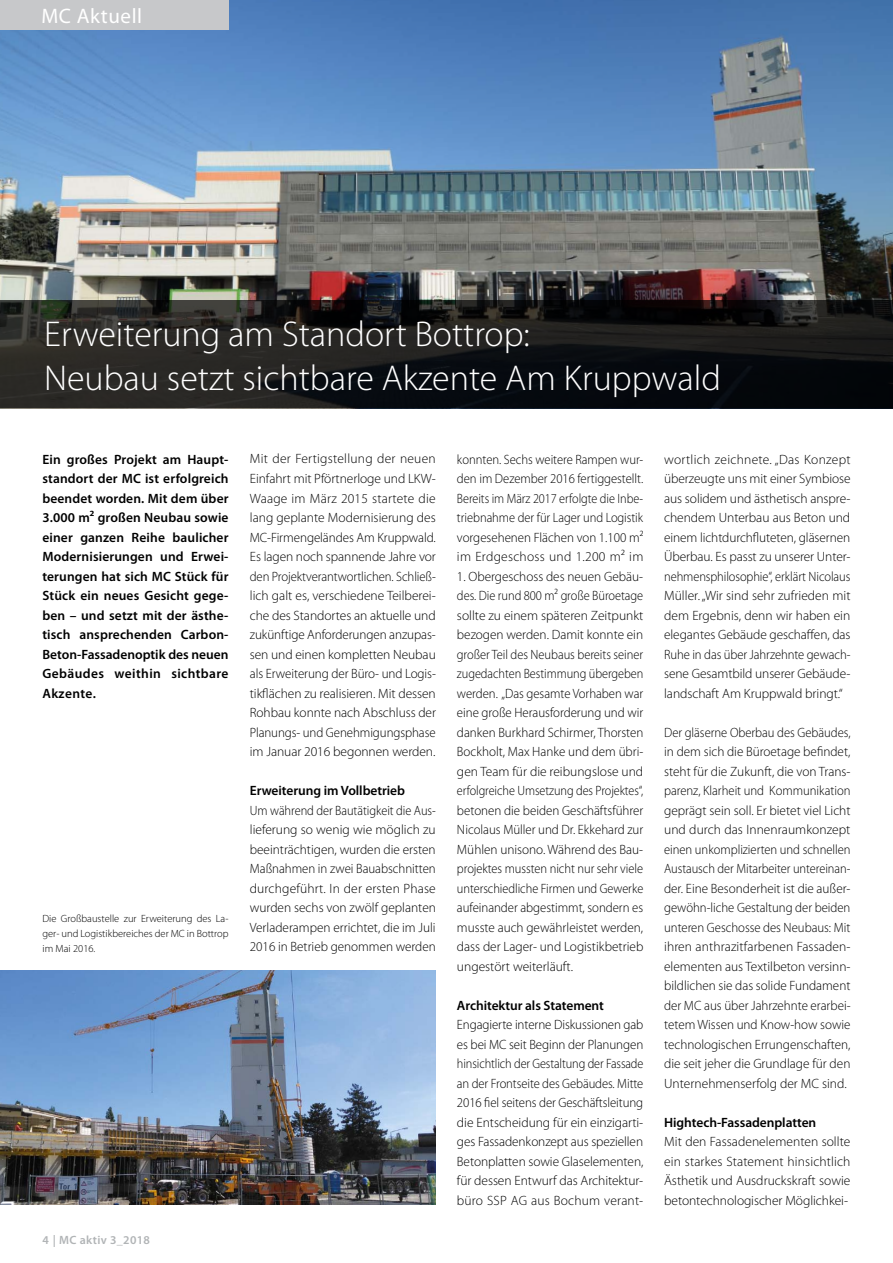
<style>
.page{position:relative;width:893px;height:1263px;background:#fff}
.page>*{position:absolute;margin:0;border:0;box-sizing:border-box;transform-origin:0 0}
.t1{font:300 36px/43.2px "Myriad Pro";color:#fff}
.t2{font:21px "Myriad Pro";letter-spacing:.03em;color:#fff}
.t3{font:300 13.5px/19.5px "Myriad Pro";color:#000;text-align:justify}
.t4{font:300 13.5px/19.5px "Myriad Pro";color:#000;text-align:justify;scale:.94 1}
.t5{font:600 13.5px/19.5px "Myriad Pro";letter-spacing:-.005em;color:#000;text-align:justify}
.t6{font:300 13.5px/19.5px "Myriad Pro";color:#000;text-align:justify;scale:.96 1}
.t7{font:300 13.5px/19.5px "Myriad Pro";color:#000;text-align:justify;scale:.92 1}
.t8{font:300 13.5px/19.5px "Myriad Pro";color:#000;text-align:justify;scale:.93 1}
.t9{font:600 12px "Myriad Pro";letter-spacing:.03em;color:#b1b4b6}
.t10{font:300 10.5px/15.1px "Myriad Pro";color:#000;text-align:justify}
</style>
<div class="page">
<img style="left:0;top:0;width:893px;height:301px">
<svg style="left:0;top:301px;width:893px;height:107px;background:#191919"></svg>
<img style="left:0;top:971px;width:436px;height:234px">
<div style="left:0;top:0;width:229px;height:30px;background:#c7c8ca"></div>
<h2 class="t2" style="left:41px;top:3px;width:102px">MC Aktuell</h2>
<h1 class="t1" style="left:44px;top:313px;width:678px">Erweiterung am Standort Bottrop:<br>Neubau setzt sichtbare Akzente Am Kruppwald</h1>
<p class="t5" style="left:42px;top:449px;width:188px">Ein großes Projekt am Haupt&shy;standort der MC ist erfolgreich beendet worden. Mit dem über 3.000 m² großen Neubau sowie einer ganzen Reihe baulicher Modernisierungen und Erwei&shy;terungen hat sich MC Stück für Stück ein neues Gesicht gege&shy;ben – und setzt mit der ästhe&shy;tisch ansprechenden Carbon-Beton-Fassadenoptik des neuen Gebäudes weithin sichtbare Akzente.</p>
<p class="t3" style="left:250px;top:449px;width:188px">Mit der Fertigstellung der neuen Einfahrt mit Pförtnerloge und LKW-Waage im März 2015 startete die lang geplante Modernisierung des MC-Firmengeländes Am Kruppwald.<br>Es lagen noch spannende Jahre vor den Projektverantwortlichen. Schließ&shy;lich galt es, verschiedene Teilberei&shy;che des Standortes an aktuelle und zukünftige Anforderungen anzupas&shy;sen und einen kompletten Neubau als Erweiterung der Büro- und Logis&shy;tikflächen zu realisieren. Mit dessen Rohbau konnte nach Abschluss der Planungs- und Genehmigungsphase im Januar 2016 begonnen werden.</p>
<p class="t5" style="left:250px;top:780px;width:157px">Erweiterung im Vollbetrieb</p>
<p class="t7" style="left:250px;top:800px;width:204px">Um während der Bautätigkeit die Aus&shy;lieferung so wenig wie möglich zu beeinträchtigen, wurden die ersten Maßnahmen in zwei Bauabschnitten durchgeführt. In der ersten Phase wurden sechs von zwölf geplanten Verladerampen errichtet, die im Juli 2016 in Betrieb genommen werden</p>
<p class="t10" style="left:43px;top:911px;width:188px">Die Großbaustelle zur Erweiterung des La&shy;ger- und Logistikbereiches der MC in Bottrop im Mai 2016.</p>
<p class="t9" style="left:43px;top:1232px;width:109px">4 | MC aktiv 3_2018</p>
<p class="t8" style="left:457px;top:449px;width:202px">konnten. Sechs weitere Rampen wur&shy;den im Dezember 2016 fertiggestellt.<br>Bereits im März 2017 erfolgte die Inbe&shy;triebnahme der für Lager und Logistik vorgesehenen Flächen von 1.100 m² im Erdgeschoss und 1.200 m² im</p>
<p class="t3" style="left:457px;top:566px;width:188px">1. Obergeschoss des neuen Gebäu&shy;des. Die rund 800 m² große Büroetage sollte zu einem späteren Zeitpunkt bezogen werden. Damit konnte ein großer Teil des Neubaus bereits seiner zugedachten Bestimmung übergeben werden. „Das gesamte Vorhaben war eine große Herausforderung und wir danken Burkhard Schirmer, Thorsten Bockholt, Max Hanke und dem übri&shy;gen Team für die reibungslose und erfolgreiche Umsetzung des Projektes“, betonen die beiden Geschäftsführer Nicolaus Müller und Dr. Ekkehard zur Mühlen unisono. Während des Bau&shy;projektes mussten nicht nur sehr viele unterschiedliche Firmen und Gewerke aufeinander abgestimmt, sondern es musste auch gewährleistet werden, dass der Lager- und Logistikbetrieb ungestört weiterläuft.</p>
<p class="t5" style="left:457px;top:995px;width:148px">Architektur als Statement</p>
<p class="t6" style="left:457px;top:1015px;width:196px">Engagierte interne Diskussionen gab es bei MC seit Beginn der Planungen hinsichtlich der Gestaltung der Fassade an der Frontseite des Gebäudes. Mitte 2016 fiel seitens der Geschäftsleitung die Entscheidung für ein einzigarti&shy;ges Fassadenkonzept aus speziellen Betonplatten sowie Glaselementen, für dessen Entwurf das Architektur&shy;büro SSP AG aus Bochum verant-</p>
<p class="t3" style="left:664px;top:449px;width:188px">wortlich zeichnete. „Das Konzept überzeugte uns mit einer Symbiose aus solidem und ästhetisch anspre&shy;chendem Unterbau aus Beton und einem lichtdurchfluteten, gläsernen Überbau. Es passt zu unserer Unter&shy;nehmensphilosophie“, erklärt Nicolaus Müller. „Wir sind sehr zufrieden mit dem Ergebnis, denn wir haben ein elegantes Gebäude geschaffen, das Ruhe in das über Jahrzehnte gewach&shy;sene Gesamtbild unserer Gebäude&shy;landschaft Am Kruppwald bringt.“</p>
<p class="t4" style="left:664px;top:722px;width:200px">Der gläserne Oberbau des Gebäudes, in dem sich die Büroetage befindet, steht für die Zukunft, die von Trans&shy;parenz, Klarheit und Kommunikation geprägt sein soll. Er bietet viel Licht und durch das Innenraumkonzept einen unkomplizierten und schnellen Austausch der Mitarbeiter untereinan&shy;der. Eine Besonderheit ist die außer&shy;gewöhn-liche Gestaltung der beiden unteren Geschosse des Neubaus: Mit ihren anthrazitfarbenen Fassaden&shy;elementen aus Textilbeton versinn&shy;bildlichen sie das solide Fundament der MC aus über Jahrzehnte erarbei&shy;tetem Wissen und Know-how sowie technologischen Errungenschaften, die seit jeher die Grundlage für den Unternehmenserfolg der MC sind.</p>
<p class="t5" style="left:664px;top:1112px;width:154px">Hightech-Fassadenplatten</p>
<p class="t3" style="left:664px;top:1132px;width:188px">Mit den Fassadenelementen sollte ein starkes Statement hinsichtlich Ästhetik und Ausdruckskraft sowie betontechnologischer Möglichkei-</p>
</div>
